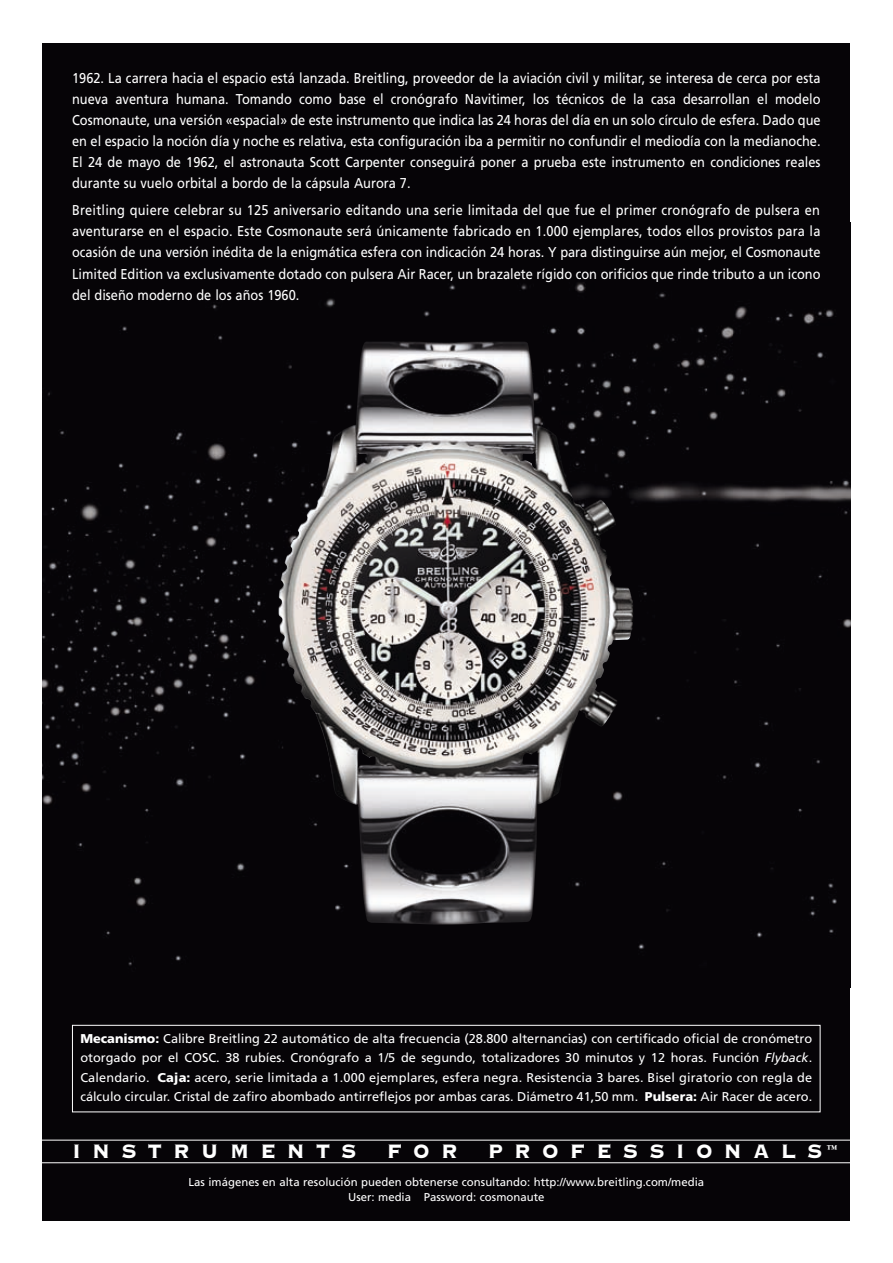
<style>
.page{position:relative;width:893px;height:1263px;background:#fff}
.page>*{position:absolute;margin:0;border:0;box-sizing:border-box;transform-origin:0 0}
.t1{font:25.5px "Copperplate Thirty Three BC";letter-spacing:.49em;color:#fff;scale:.9 1}
.t2{font:14.25px/21px "Frutiger";color:#fff;text-align:justify;scale:.9 1}
.t3{font:12.75px/19.5px "Frutiger";color:#fff;text-align:justify}
.t4{font:11.4px/15px "Frutiger";color:#fff;text-align:center}
.s1{font-weight:900}
.s2{font-style:italic}
</style>
<div class="page">
<div style="left:42px;top:43px;width:808px;height:1177px;background:#060407"></div>
<img style="left:42px;top:282px;width:808px;height:684px">
<img style="left:278px;top:341px;width:340px;height:584px">
<div style="left:72px;top:1025px;width:748px;height:87px;border:1px solid #fff"></div>
<p class="t2" style="left:72px;top:68px;width:833px">1962. La carrera hacia el espacio está lanzada. Breitling, proveedor de la aviación civil y militar, se interesa de cerca por esta nueva aventura humana. Tomando como base el cronógrafo Navitimer, los técnicos de la casa desarrollan el modelo Cosmonaute, una versión «espacial» de este instrumento que indica las 24 horas del día en un solo círculo de esfera. Dado que en el espacio la noción día y noche es relativa, esta configuración iba a permitir no confundir el mediodía con la medianoche.<br>El 24 de mayo de 1962, el astronauta Scott Carpenter conseguirá poner a prueba este instrumento en condiciones reales durante su vuelo orbital a bordo de la cápsula Aurora 7.</p>
<p class="t2" style="left:72px;top:200px;width:833px">Breitling quiere celebrar su 125 aniversario editando una serie limitada del que fue el primer cronógrafo de pulsera en aventurarse en el espacio. Este Cosmonaute será únicamente fabricado en 1.000 ejemplares, todos ellos provistos para la ocasión de una versión inédita de la enigmática esfera con indicación 24 horas. Y para distinguirse aún mejor, el Cosmonaute Limited Edition va exclusivamente dotado con pulsera Air Racer, un brazalete rígido con orificios que rinde tributo a un icono del diseño moderno de los años 1960.</p>
<p class="t3" style="left:80px;top:1029px;width:733px"><span class="s1">Mecanismo:</span> Calibre Breitling 22 automático de alta frecuencia (28.800 alternancias) con certificado oficial de cronómetro otorgado por el COSC. 38 rubíes. Cronógrafo a 1/5 de segundo, totalizadores 30 minutos y 12 horas. Función <span class="s2">Flyback</span>.<br>Calendario. <span class="s1">Caja:</span> acero, serie limitada a 1.000 ejemplares, esfera negra. Resistencia 3 bares. Bisel giratorio con regla de cálculo circular. Cristal de zafiro abombado antirreflejos por ambas caras. Diámetro 41,50 mm. <span class="s1">Pulsera:</span> Air Racer de acero.</p>
<h1 class="t1" style="left:72px;top:1139px;width:852px">INSTRUMENTS FOR PROFESSIONALS<sup>™</sup></h1>
<p class="t4" style="left:188px;top:1174px;width:517px">Las imágenes en alta resolución pueden obtenerse consultando: http://www.breitling.com/media<br>User: media Password: cosmonaute</p>
</div>
